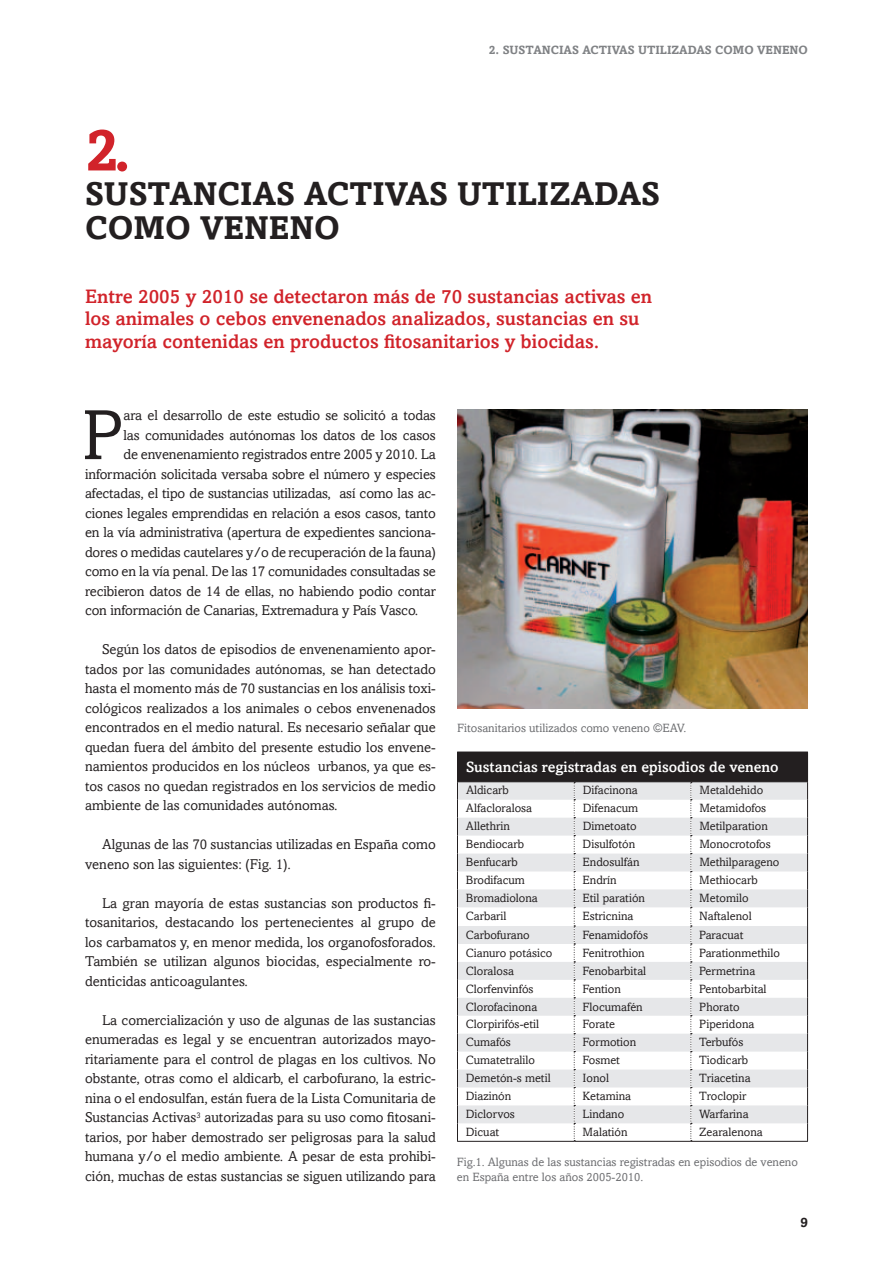
<style>
.page{position:relative;width:893px;height:1263px;background:#fff}
.page>*{position:absolute;margin:0;border:0;box-sizing:border-box;transform-origin:0 0}
.t1{font:71.1px "Amasis";color:#231f20}
.t2{font:700 60px "Amasis";color:#d1232a}
.t3{font:700 33px/34.5px "Amasis";color:#231f20}
.t4{font:500 19.5px/22.5px "Amasis";color:#d1232a}
.t5{font:500 15px "Amasis";color:#fff}
.t6{font:14.25px/19.5px "Amasis";color:#231f20;text-align:justify}
.t7{font:700 13.5px "Amasis";color:#231f20}
.t8{font:12px "Amasis";color:#231f20}
.t9{font:12px/15px "Amasis";color:#6c6d70}
.t10{font:700 12px "Amasis";color:#808285}
</style>
<div class="page">
<div style="left:457px;top:752px;width:350px;height:30px;background:#231f20"></div>
<svg style="left:458px;top:782px;width:349px;height:341px;fill:#e6e7e9"></svg>
<hr style="left:457px;top:1141px;width:117px;height:1px;background:#231f20">
<hr style="left:574px;top:1141px;width:117px;height:1px;background:#231f20">
<hr style="left:691px;top:1141px;width:117px;height:1px;background:#231f20">
<svg style="left:457px;top:782px;width:1px;height:359px"></svg>
<svg style="left:807px;top:752px;width:1px;height:389px"></svg>
<hr style="left:691px;top:781px;width:117px;height:1px;background:#231f20">
<svg style="left:574px;top:782px;width:1px;height:359px"></svg>
<svg style="left:690px;top:782px;width:2px;height:359px"></svg>
<img style="left:457px;top:409px;width:351px;height:299px">
<p class="t10" style="left:489px;top:42px;width:321px">2. SUSTANCIAS ACTIVAS UTILIZADAS COMO VENENO</p>
<h2 class="t2" style="left:85px;top:113px;width:48px">2.</h2>
<h3 class="t3" style="left:85px;top:176px;width:577px">SUSTANCIAS ACTIVAS UTILIZADAS<br>COMO VENENO</h3>
<h3 class="t4" style="left:85px;top:285px;width:569px">Entre 2005 y 2010 se detectaron más de 70 sustancias activas en los animales o cebos envenenados analizados, sustancias en su mayoría contenidas en productos fitosanitarios y biocidas.</h3>
<h1 class="t1" style="left:82px;top:394px;width:37px">P</h1>
<p class="t6" style="left:123px;top:405px;width:314px">ara el desarrollo de este estudio se solicitó a todas</p>
<p class="t6" style="left:123px;top:425px;width:314px">las comunidades autónomas los datos de los casos</p>
<p class="t6" style="left:123px;top:444px;width:314px">de envenenamiento registrados entre 2005 y 2010. La</p>
<p class="t6" style="left:85px;top:464px;width:352px">información solicitada versaba sobre el número y especies</p>
<p class="t6" style="left:85px;top:483px;width:352px">afectadas, el tipo de sustancias utilizadas, así como las ac-</p>
<p class="t6" style="left:85px;top:503px;width:352px">ciones legales emprendidas en relación a esos casos, tanto</p>
<p class="t6" style="left:85px;top:522px;width:352px">en la vía administrativa (apertura de expedientes sanciona-</p>
<p class="t6" style="left:85px;top:542px;width:352px">dores o medidas cautelares y/o de recuperación de la fauna)</p>
<p class="t6" style="left:85px;top:561px;width:352px">como en la vía penal. De las 17 comunidades consultadas se</p>
<p class="t6" style="left:85px;top:581px;width:352px">recibieron datos de 14 de ellas, no habiendo podio contar</p>
<p class="t6" style="left:85px;top:600px;width:335px">con información de Canarias, Extremadura y País Vasco.</p>
<p class="t6" style="left:85px;top:639px;width:352px;text-indent:17px">Según los datos de episodios de envenenamiento apor&shy;tados por las comunidades autónomas, se han detectado hasta el momento más de 70 sustancias en los análisis toxi&shy;cológicos realizados a los animales o cebos envenenados encontrados en el medio natural. Es necesario señalar que quedan fuera del ámbito del presente estudio los envene&shy;namientos producidos en los núcleos urbanos, ya que es&shy;tos casos no quedan registrados en los servicios de medio ambiente de las comunidades autónomas.</p>
<p class="t6" style="left:85px;top:834px;width:352px;text-indent:17px">Algunas de las 70 sustancias utilizadas en España como veneno son las siguientes: (Fig. 1).</p>
<p class="t6" style="left:85px;top:893px;width:352px;text-indent:17px">La gran mayoría de estas sustancias son productos fi&shy;tosanitarios, destacando los pertenecientes al grupo de los carbamatos y, en menor medida, los organofosforados.<br>También se utilizan algunos biocidas, especialmente ro&shy;denticidas anticoagulantes.</p>
<p class="t6" style="left:85px;top:1010px;width:352px;text-indent:17px">La comercialización y uso de algunas de las sustancias enumeradas es legal y se encuentran autorizados mayo&shy;ritariamente para el control de plagas en los cultivos. No obstante, otras como el aldicarb, el carbofurano, la estric&shy;nina o el endosulfan, están fuera de la Lista Comunitaria de Sustancias Activas<sup>3</sup> autorizadas para su uso como fitosani&shy;tarios, por haber demostrado ser peligrosas para la salud humana y/o el medio ambiente. A pesar de esta prohibi&shy;ción, muchas de estas sustancias se siguen utilizando para</p>
<p class="t9" style="left:457px;top:720px;width:231px">Fitosanitarios utilizados como veneno ©EAV.</p>
<p class="t5" style="left:466px;top:758px;width:314px">Sustancias registradas en episodios de veneno</p>
<p class="t8" style="left:466px;top:783px;width:44px">Aldicarb</p>
<p class="t8" style="left:583px;top:783px;width:57px">Difacinona</p>
<p class="t8" style="left:699px;top:783px;width:65px">Metaldehido</p>
<p class="t8" style="left:466px;top:801px;width:68px">Alfacloralosa</p>
<p class="t8" style="left:583px;top:801px;width:57px">Difenacum</p>
<p class="t8" style="left:699px;top:801px;width:68px">Metamidofos</p>
<p class="t8" style="left:466px;top:819px;width:45px">Allethrin</p>
<p class="t8" style="left:583px;top:819px;width:56px">Dimetoato</p>
<p class="t8" style="left:699px;top:819px;width:70px">Metilparation</p>
<p class="t8" style="left:466px;top:837px;width:60px">Bendiocarb</p>
<p class="t8" style="left:583px;top:837px;width:54px">Disulfotón</p>
<p class="t8" style="left:699px;top:837px;width:73px">Monocrotofos</p>
<p class="t8" style="left:466px;top:855px;width:53px">Benfucarb</p>
<p class="t8" style="left:583px;top:855px;width:58px">Endosulfán</p>
<p class="t8" style="left:699px;top:855px;width:82px">Methilparageno</p>
<p class="t8" style="left:466px;top:873px;width:60px">Brodifacum</p>
<p class="t8" style="left:583px;top:873px;width:36px">Endrín</p>
<p class="t8" style="left:699px;top:873px;width:60px">Methiocarb</p>
<p class="t8" style="left:466px;top:891px;width:73px">Bromadiolona</p>
<p class="t8" style="left:583px;top:891px;width:64px">Etil paratión</p>
<p class="t8" style="left:699px;top:891px;width:51px">Metomilo</p>
<p class="t8" style="left:466px;top:909px;width:42px">Carbaril</p>
<p class="t8" style="left:583px;top:909px;width:52px">Estricnina</p>
<p class="t8" style="left:699px;top:909px;width:54px">Naftalenol</p>
<p class="t8" style="left:466px;top:928px;width:65px">Carbofurano</p>
<p class="t8" style="left:583px;top:928px;width:67px">Fenamidofós</p>
<p class="t8" style="left:699px;top:928px;width:46px">Paracuat</p>
<p class="t8" style="left:466px;top:945px;width:88px">Cianuro potásico</p>
<p class="t8" style="left:583px;top:945px;width:64px">Fenitrothion</p>
<p class="t8" style="left:699px;top:945px;width:82px">Parationmethilo</p>
<p class="t8" style="left:466px;top:963px;width:50px">Cloralosa</p>
<p class="t8" style="left:583px;top:963px;width:65px">Fenobarbital</p>
<p class="t8" style="left:699px;top:963px;width:58px">Permetrina</p>
<p class="t8" style="left:466px;top:981px;width:69px">Clorfenvinfós</p>
<p class="t8" style="left:583px;top:981px;width:40px">Fention</p>
<p class="t8" style="left:699px;top:981px;width:69px">Pentobarbital</p>
<p class="t8" style="left:466px;top:999px;width:73px">Clorofacinona</p>
<p class="t8" style="left:582px;top:999px;width:62px">Flocumafén</p>
<p class="t8" style="left:699px;top:999px;width:42px">Phorato</p>
<p class="t8" style="left:466px;top:1017px;width:75px">Clorpirifós-etil</p>
<p class="t8" style="left:582px;top:1017px;width:34px">Forate</p>
<p class="t8" style="left:699px;top:1017px;width:57px">Piperidona</p>
<p class="t8" style="left:466px;top:1035px;width:47px">Cumafós</p>
<p class="t8" style="left:582px;top:1035px;width:55px">Formotion</p>
<p class="t8" style="left:699px;top:1035px;width:46px">Terbufós</p>
<p class="t8" style="left:466px;top:1053px;width:71px">Cumatetralilo</p>
<p class="t8" style="left:582px;top:1053px;width:39px">Fosmet</p>
<p class="t8" style="left:699px;top:1053px;width:51px">Tiodicarb</p>
<p class="t8" style="left:466px;top:1071px;width:86px">Demetón-s metil</p>
<p class="t8" style="left:582px;top:1071px;width:28px">Ionol</p>
<p class="t8" style="left:699px;top:1071px;width:53px">Triacetina</p>
<p class="t8" style="left:466px;top:1089px;width:47px">Diazinón</p>
<p class="t8" style="left:582px;top:1089px;width:50px">Ketamina</p>
<p class="t8" style="left:699px;top:1089px;width:49px">Troclopir</p>
<p class="t8" style="left:466px;top:1107px;width:51px">Diclorvos</p>
<p class="t8" style="left:582px;top:1107px;width:43px">Lindano</p>
<p class="t8" style="left:699px;top:1107px;width:51px">Warfarina</p>
<p class="t8" style="left:466px;top:1125px;width:35px">Dicuat</p>
<p class="t8" style="left:582px;top:1125px;width:47px">Malatión</p>
<p class="t8" style="left:699px;top:1125px;width:65px">Zearalenona</p>
<p class="t9" style="left:457px;top:1154px;width:342px">Fig.1. Algunas de las sustancias registradas en episodios de veneno en España entre los años 2005-2010.</p>
<p class="t7" style="left:800px;top:1214px;width:9px">9</p>
</div>
